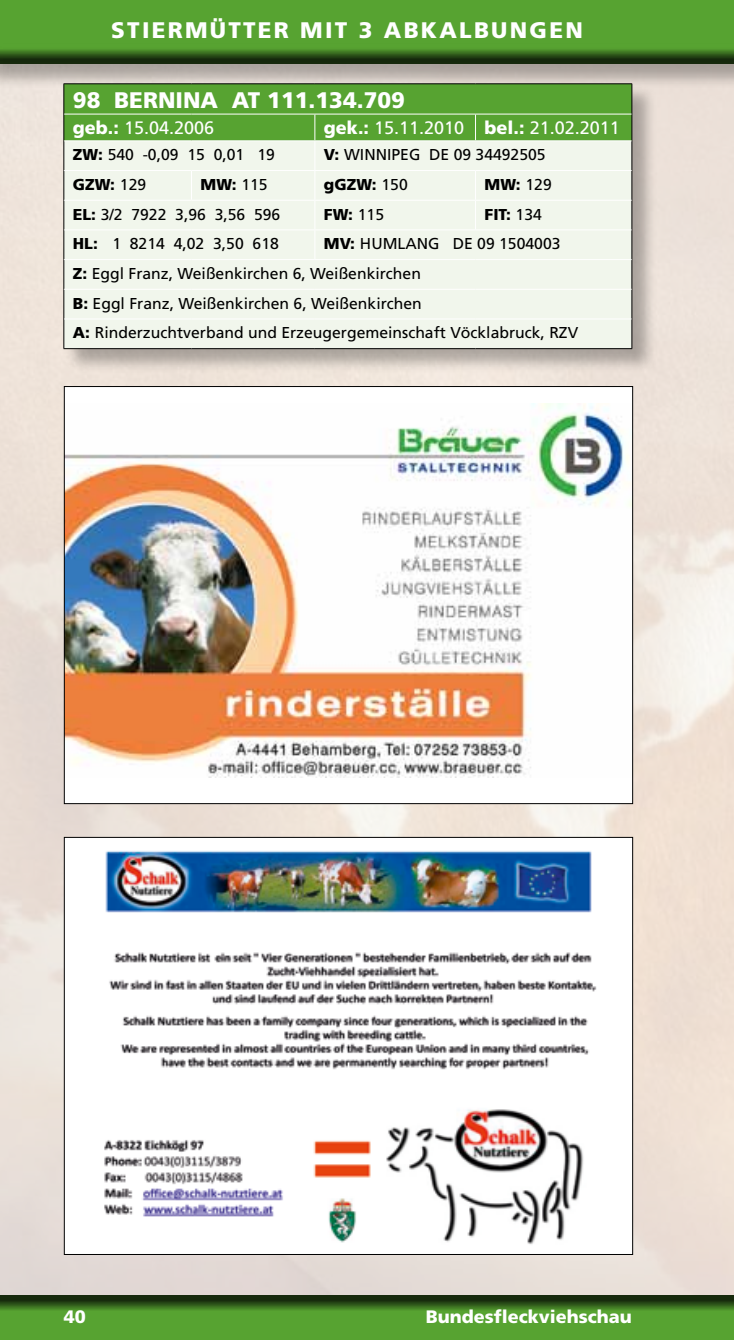
<style>
.page{position:relative;width:734px;height:1340px;background:#fff}
.page>*{position:absolute;margin:0;border:0;box-sizing:border-box;transform-origin:0 0}
.t1{font:900 22.5px "Frutiger";color:#fff}
.t2{font:18px "Frutiger";color:#fff}
.t3{font:900 18px "Frutiger";color:#fff}
.t4{font:15.75px/29.7px "Frutiger";color:#000}
.t5{font:900 15.75px "Frutiger";color:#000}
.s1{font-weight:900}
.s2{font-weight:400}
</style>
<div class="page">
<img style="left:0;top:90px;width:733px;height:1203px">
<div style="left:0;top:0;width:733px;height:90px;background:#000;opacity:.29"></div>
<div style="left:0;top:0;width:733px;height:67px;background:#000;opacity:.75"></div>
<div style="left:0;top:1293px;width:733px;height:46px;background:#000;opacity:.75"></div>
<div style="left:64px;top:84px;width:593px;height:290px;background:#000;opacity:.29"></div>
<div style="left:64px;top:260px;width:567px;height:88px;background:#f1f6ec"></div>
<hr style="left:63px;top:83px;width:128px;height:1px;background:#000">
<hr style="left:191px;top:83px;width:124px;height:1px;background:#000">
<hr style="left:315px;top:83px;width:160px;height:1px;background:#000">
<hr style="left:475px;top:83px;width:157px;height:1px;background:#000">
<hr style="left:63px;top:259px;width:1px;height:30px;background:#000">
<hr style="left:631px;top:259px;width:1px;height:30px;background:#000">
<hr style="left:63px;top:289px;width:1px;height:30px;background:#000">
<hr style="left:631px;top:289px;width:1px;height:30px;background:#000">
<svg style="left:63px;top:319px;width:1px;height:29px"></svg>
<svg style="left:631px;top:319px;width:1px;height:29px"></svg>
<hr style="left:63px;top:348px;width:128px;height:1px;background:#000">
<hr style="left:191px;top:348px;width:124px;height:1px;background:#000">
<hr style="left:315px;top:348px;width:160px;height:1px;background:#000">
<hr style="left:475px;top:348px;width:157px;height:1px;background:#000">
<svg style="left:63px;top:84px;width:569px;height:175px;background:#c0dbb0"></svg>
<hr style="left:475px;top:229px;width:156px;height:1px;background:#fff">
<hr style="left:64px;top:259px;width:127px;height:1px;background:#fff">
<hr style="left:191px;top:259px;width:124px;height:1px;background:#fff">
<hr style="left:315px;top:259px;width:160px;height:1px;background:#fff">
<hr style="left:475px;top:259px;width:156px;height:1px;background:#fff">
<hr style="left:64px;top:289px;width:127px;height:1px;background:#fff">
<hr style="left:191px;top:289px;width:124px;height:1px;background:#fff">
<hr style="left:315px;top:289px;width:160px;height:1px;background:#fff">
<hr style="left:475px;top:289px;width:156px;height:1px;background:#fff">
<hr style="left:64px;top:318px;width:127px;height:1px;background:#fff">
<hr style="left:191px;top:318px;width:124px;height:1px;background:#fff">
<hr style="left:315px;top:318px;width:160px;height:1px;background:#fff">
<hr style="left:475px;top:318px;width:156px;height:1px;background:#fff">
<div style="left:64px;top:386px;width:568px;height:417px;background:#fff"></div>
<img style="left:66px;top:403px;width:565px;height:374px">
<div style="left:64px;top:837px;width:568px;height:417px;background:#fff"></div>
<img style="left:104px;top:850px;width:493px;height:395px">
<h1 class="t1" style="left:111px;top:17px;width:34px">Stiermütter</h1>
<h1 class="t1" style="left:300px;top:17px;width:17px">mit</h1>
<h1 class="t1" style="left:359px;top:17px;width:64px">3 Abkalbungen</h1>
<h1 class="t1" style="left:73px;top:86px;width:333px">98 BERNINA AT 111.134.709</h1>
<p class="t2" style="left:73px;top:118px;width:143px"><span class="s1">geb.:</span> 15.04.2006</p>
<p class="t2" style="left:324px;top:118px;width:297px"><span class="s1">gek.:</span> 15.11.2010 <span class="s1">bel.:</span> 21.02.2011</p>
<p class="t4" style="left:73px;top:140px;width:203px"><span class="s1">ZW:</span> 540 -0,09 15 0,01 19</p>
<p class="t4" style="left:324px;top:140px;width:223px"><span class="s1">V:</span> WINNIPEG DE 09 34492505</p>
<p class="t5" style="left:73px;top:175px;width:75px">GZW: <span class="s2">129</span></p>
<p class="t5" style="left:200px;top:175px;width:69px">MW: <span class="s2">115</span></p>
<p class="t5" style="left:324px;top:175px;width:85px">gGZW: <span class="s2">150</span></p>
<p class="t5" style="left:484px;top:175px;width:69px">MW: <span class="s2">129</span></p>
<p class="t4" style="left:73px;top:199px;width:209px"><span class="s1">EL:</span> 3/2 7922 3,96 3,56 596</p>
<p class="t5" style="left:324px;top:204px;width:62px">FW: <span class="s2">115</span></p>
<p class="t5" style="left:484px;top:204px;width:59px">FIT: <span class="s2">134</span></p>
<p class="t4" style="left:73px;top:229px;width:207px"><span class="s1">HL:</span> 1 8214 4,02 3,50 618</p>
<p class="t4" style="left:73px;top:229px;width:506px;text-indent:251px"><span class="s1">MV:</span> HUMLANG DE 09 1504003<br><span class="s1">Z:</span> Eggl Franz, Weißenkirchen 6, Weißenkirchen<br><span class="s1">B:</span> Eggl Franz, Weißenkirchen 6, Weißenkirchen<br><span class="s1">A:</span> Rinderzuchtverband und Erzeugergemeinschaft Vöcklabruck, RZV</p>
<p class="t3" style="left:64px;top:1305px;width:24px">40</p>
<p class="t3" style="left:425px;top:1305px;width:208px">Bundesfleckviehschau</p>
</div>
